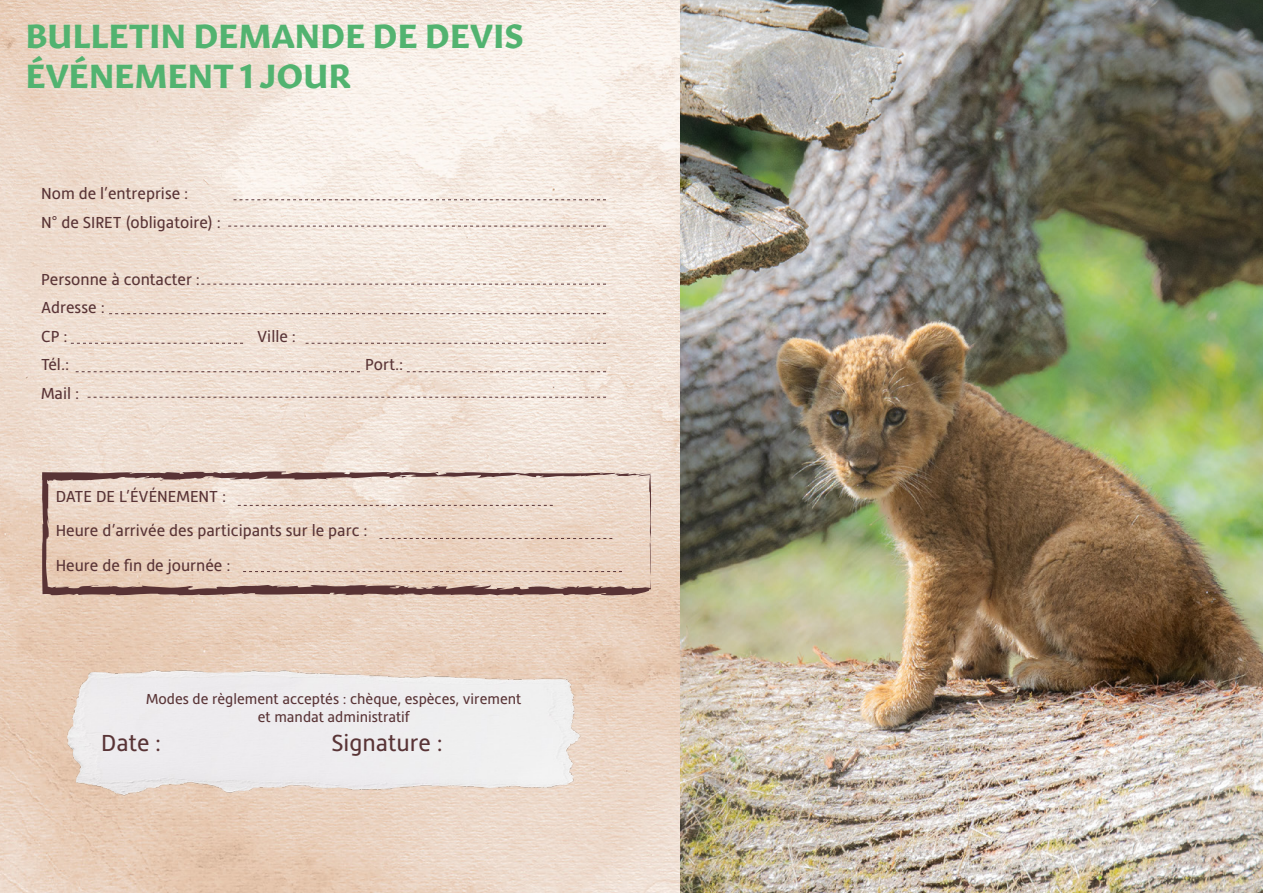
<style>
.page{position:relative;width:1263px;height:893px;background:#fff}
.page>*{position:absolute;margin:0;border:0;box-sizing:border-box;transform-origin:0 0}
.t1{font:700 33px/39.6px "Gitan Latn";letter-spacing:.01em;color:#52b370}
.t2{font:24px "Hedley New";color:#593436}
.t3{font:16.5px/28.5px "Hedley New";color:#593436}
.t4{font:15px/18px "Hedley New";color:#593436;text-align:center}
</style>
<div class="page">
<img style="left:0;top:0;width:680px;height:893px">
<img style="left:680px;top:0;width:583px;height:893px">
<svg style="left:233px;top:199px;width:373px;height:1px"></svg>
<svg style="left:228px;top:226px;width:378px;height:1px"></svg>
<svg style="left:201px;top:284px;width:405px;height:1px"></svg>
<svg style="left:109px;top:313px;width:497px;height:1px"></svg>
<svg style="left:306px;top:343px;width:300px;height:1px"></svg>
<svg style="left:71px;top:343px;width:172px;height:1px"></svg>
<svg style="left:76px;top:371px;width:284px;height:1px"></svg>
<svg style="left:88px;top:397px;width:518px;height:1px"></svg>
<svg style="left:407px;top:371px;width:199px;height:1px"></svg>
<svg style="left:42px;top:470px;width:612px;height:126px;background:#dbc5b7"></svg>
<svg style="left:57px;top:586px;width:11px;height:2px"></svg>
<svg style="left:326px;top:478px;width:12px;height:2px"></svg>
<img style="left:49px;top:668px;width:549px;height:127px">
<h1 class="t1" style="left:26px;top:14px;width:499px">BULLETIN DEMANDE DE DEVIS<br>ÉVÉNEMENT 1 JOUR</h1>
<p class="t3" style="left:41px;top:179px;width:181px">Nom de l’entreprise :<br>N° de SIRET (obligatoire) :</p>
<p class="t3" style="left:41px;top:265px;width:161px">Personne à contacter :<br>Adresse :<br>CP :</p>
<p class="t3" style="left:257px;top:322px;width:40px">Ville :</p>
<p class="t3" style="left:41px;top:350px;width:30px">Tél.:</p>
<p class="t3" style="left:365px;top:350px;width:40px">Port.:</p>
<p class="t3" style="left:41px;top:379px;width:40px">Mail :</p>
<p class="t3" style="left:56px;top:479px;width:313px;line-height:34.5px">DATE DE L’ÉVÉNEMENT :<br>Heure d’arrivée des participants sur le parc :<br>Heure de fin de journée :</p>
<p class="t4" style="left:146px;top:690px;width:377px">Modes de règlement acceptés : chèque, espèces, virement et mandat administratif</p>
<h2 class="t2" style="left:101px;top:729px;width:61px">Date :</h2>
<h2 class="t2" style="left:331px;top:729px;width:113px">Signature :</h2>
</div>
